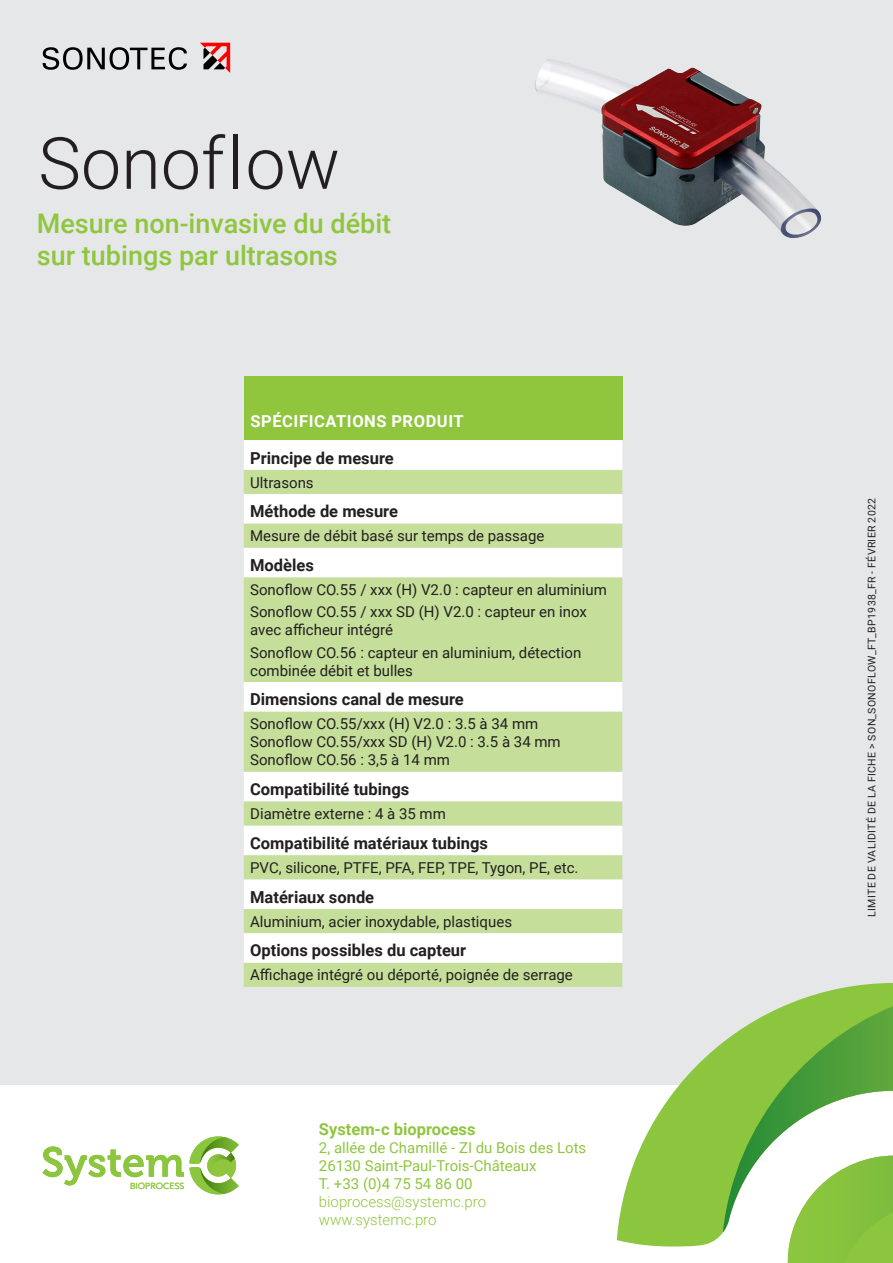
<style>
.page{position:relative;width:893px;height:1263px;background:#fff}
.page>*{position:absolute;margin:0;border:0;box-sizing:border-box;transform-origin:0 0}
.t1{font:300 72px "Roboto";color:#231f20}
.t2{font:500 27px "Roboto";color:#8fc63e}
.ss_titre_tableau{font:700 16.5px "Roboto";color:#231f20}
.t3{font:700 16.5px "Roboto";letter-spacing:.035em;color:#fff}
.t4{font:700 16.5px "Roboto";color:#8fc63e}
.t5{font:15px/18px "Roboto";color:#231f20}
.t6{font:15px/18px "Roboto";color:#8fc63e}
.t7{font:300 15px/18px "Roboto";color:#8fc63e}
.t8{font:10.5px "Roboto";letter-spacing:.035em;color:#231f20}
.t9{font:8.85px "Avenir";color:#8bc63e}
</style>
<div class="page">
<div style="left:0;top:0;width:893px;height:1084px;background:#e6e7e9"></div>
<svg style="left:617px;top:983px;width:276px;height:263px"></svg>
<div style="left:783px;top:1232px;width:110px;height:31px;background:#8bc63e"></div>
<img style="left:723px;top:999px;width:170px;height:233px">
<svg style="left:43px;top:1136px;width:196px;height:58px"></svg>
<div style="left:244px;top:376px;width:378px;height:64px;background:#8fc63e"></div>
<div style="left:244px;top:440px;width:378px;height:30px;background:#fff"></div>
<svg style="left:244px;top:470px;width:378px;height:517px;background:#dcebc2"></svg>
<img style="left:535px;top:59px;width:287px;height:179px">
<svg style="left:43px;top:47px;width:144px;height:23px"></svg>
<svg style="left:200px;top:43px;width:30px;height:30px"></svg>
<p class="t1" style="left:38px;top:113px;width:303px">Sonoflow</p>
<p class="t2" style="left:37px;top:204px;width:356px">Mesure non-invasive du débit</p>
<p class="t2" style="left:37px;top:237px;width:303px">sur tubings par ultrasons</p>
<p class="t9" style="left:130px;top:1178px;width:56px">BIOPROCESS</p>
<p class="t3" style="left:250px;top:410px;width:215px">SPÉCIFICATIONS PRODUIT</p>
<p class="ss_titre_tableau" style="left:250px;top:446px;width:145px">Principe de mesure</p>
<p class="t5" style="left:250px;top:473px;width:65px">Ultrasons</p>
<p class="ss_titre_tableau" style="left:250px;top:500px;width:149px">Méthode de mesure</p>
<p class="t5" style="left:250px;top:526px;width:296px">Mesure de débit basé sur temps de passage</p>
<p class="ss_titre_tableau" style="left:250px;top:554px;width:65px">Modèles</p>
<p class="t5" style="left:250px;top:580px;width:358px">Sonoflow CO.55 / xxx (H) V2.0 : capteur en aluminium</p>
<p class="t5" style="left:250px;top:602px;width:338px">Sonoflow CO.55 / xxx SD (H) V2.0 : capteur en inox avec afficheur intégré</p>
<p class="t5" style="left:250px;top:643px;width:333px">Sonoflow CO.56 : capteur en aluminium, détection combinée débit et bulles</p>
<p class="ss_titre_tableau" style="left:250px;top:688px;width:215px">Dimensions canal de mesure</p>
<p class="t5" style="left:250px;top:714px;width:290px">Sonoflow CO.55/xxx (H) V2.0 : 3.5 à 34 mm</p>
<p class="t5" style="left:250px;top:732px;width:312px">Sonoflow CO.55/xxx SD (H) V2.0 : 3.5 à 34 mm</p>
<p class="t5" style="left:250px;top:750px;width:201px">Sonoflow CO.56 : 3,5 à 14 mm</p>
<p class="ss_titre_tableau" style="left:250px;top:778px;width:161px">Compatibilité tubings</p>
<p class="t5" style="left:250px;top:804px;width:197px">Diamètre externe : 4 à 35 mm</p>
<p class="ss_titre_tableau" style="left:250px;top:831px;width:239px">Compatibilité matériaux tubings</p>
<p class="t5" style="left:250px;top:858px;width:330px">PVC, silicone, PTFE, PFA, FEP, TPE, Tygon, PE, etc.</p>
<p class="ss_titre_tableau" style="left:250px;top:885px;width:126px">Matériaux sonde</p>
<p class="t5" style="left:250px;top:912px;width:263px">Aluminium, acier inoxydable, plastiques</p>
<p class="ss_titre_tableau" style="left:250px;top:939px;width:218px">Options possibles du capteur</p>
<p class="t5" style="left:250px;top:965px;width:324px">Affichage intégré ou déporté, poignée de serrage</p>
<p class="t4" style="left:319px;top:1118px;width:158px">System-c bioprocess</p>
<p class="t6" style="left:319px;top:1138px;width:269px">2, allée de Chamillé - ZI du Bois des Lots<br>26130 Saint-Paul-Trois-Châteaux<br>T. +33 (0)4 75 54 86 00</p>
<p class="t7" style="left:319px;top:1192px;width:169px">bioprocess@systemc.pro www.systemc.pro</p>
<p class="t8" style="left:864px;top:917px;width:421px;rotate:-90deg">LIMITE DE VALIDITÉ DE LA FICHE &gt; SON_SONOFLOW_FT_BP1938_FR - FÉVRIER 2022</p>
</div>
